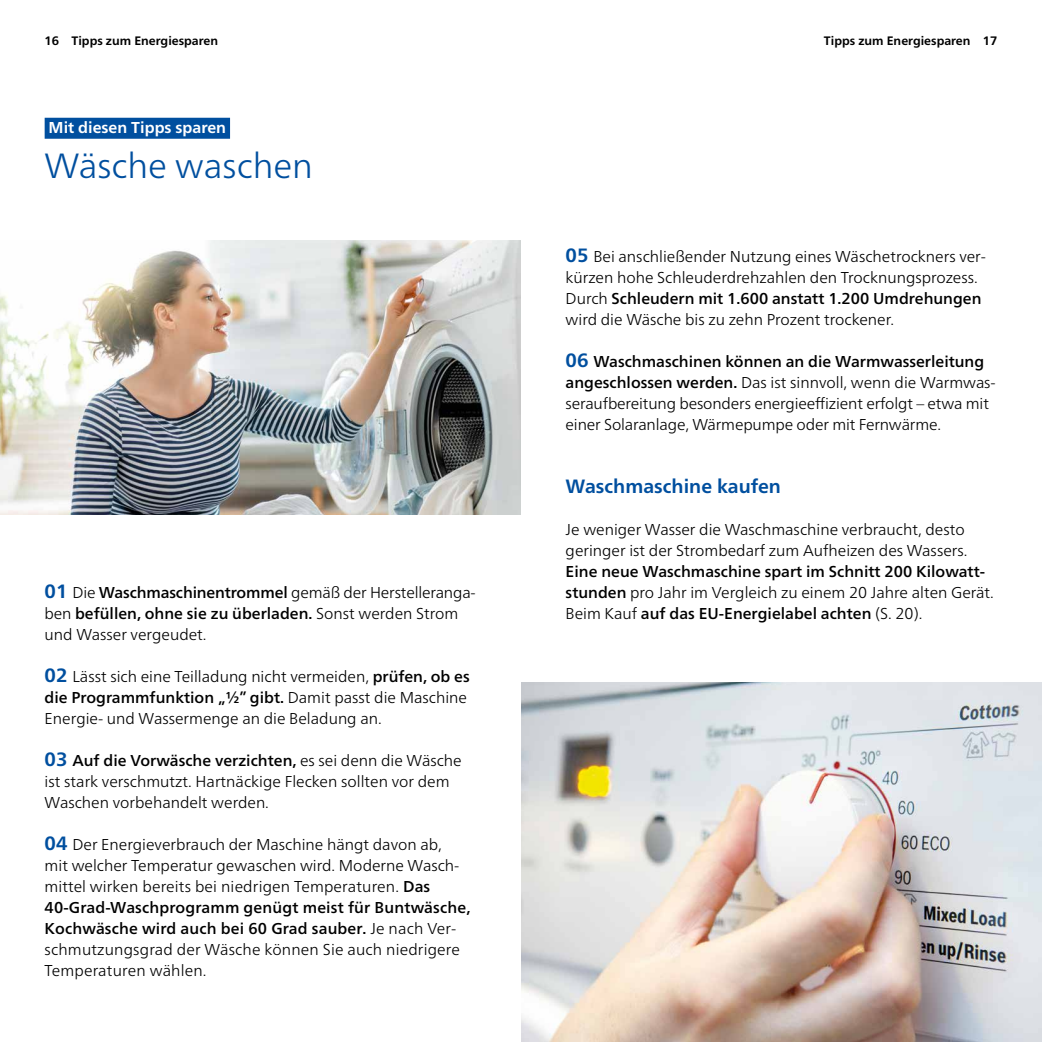
<style>
.page{position:relative;width:1042px;height:1042px;background:#fff}
.page>*{position:absolute;margin:0;border:0;box-sizing:border-box;transform-origin:0 0}
.t1{font:300 35px "Frutiger Neue LT Pro";color:#004f9f}
.t2{font:700 19.25px "Frutiger Neue LT Pro";color:#004f9f}
.t3{font:300 15.75px/21px "Frutiger Neue LT Pro";color:#000}
.t4{font:500 15.75px/21px "Frutiger Neue LT Pro";color:#000}
.t5{font:700 15.75px "Frutiger Neue LT Pro";color:#fff}
.t6{font:700 12.25px "Frutiger Neue LT Pro";color:#000}
.s1{font-weight:700;font-size:19.25px;color:#004f9f}
.s2{font-weight:500}
.s3{font-weight:300}
</style>
<div class="page">
<div style="left:45px;top:118px;width:185px;height:21px;background:#004f9f"></div>
<img style="left:0;top:240px;width:521px;height:274px">
<img style="left:521px;top:682px;width:521px;height:360px">
<p class="t6" style="left:45px;top:33px;width:175px">16 Tipps zum Energiesparen</p>
<p class="t6" style="left:824px;top:33px;width:175px">Tipps zum Energiesparen 17</p>
<p class="t5" style="left:49px;top:119px;width:179px">Mit diesen Tipps sparen</p>
<h1 class="t1" style="left:45px;top:145px;width:270px">Wäsche waschen</h1>
<p class="t3" style="left:45px;top:582px;width:433px"><span class="s1">01</span> Die <span class="s2">Waschmaschinentrommel</span> gemäß der Herstelleranga&shy;ben <span class="s2">befüllen, ohne sie zu überladen.</span> Sonst werden Strom und Wasser vergeudet.</p>
<p class="t3" style="left:45px;top:666px;width:427px"><span class="s1">02</span> Lässt sich eine Teilladung nicht vermeiden, <span class="s2">prüfen, ob es die Programmfunktion „½” gibt.</span> Damit passt die Maschine<br>Energie- und Wassermenge an die Beladung an.</p>
<p class="t3" style="left:45px;top:750px;width:419px"><span class="s1">03</span> <span class="s2">Auf die Vorwäsche verzichten,</span> es sei denn die Wäsche ist stark verschmutzt. Hartnäckige Flecken sollten vor dem<br>Waschen vorbehandelt werden.</p>
<p class="t3" style="left:45px;top:834px;width:427px"><span class="s1">04</span> Der Energieverbrauch der Maschine hängt davon ab,<br>mit welcher Temperatur gewaschen wird. Moderne Wasch&shy;mittel wirken bereits bei niedrigen Temperaturen. <span class="s2">Das 40-Grad-Waschprogramm genügt meist für Buntwäsche, Kochwäsche wird auch bei 60 Grad sauber.</span> Je nach Ver&shy;schmutzungsgrad der Wäsche können Sie auch niedrigere Temperaturen wählen.</p>
<p class="t3" style="left:566px;top:246px;width:422px"><span class="s1">05</span> Bei anschließender Nutzung eines Wäschetrockners ver&shy;kürzen hohe Schleuderdrehzahlen den Trocknungsprozess.<br>Durch <span class="s2">Schleudern mit 1.600 anstatt 1.200 Umdrehungen </span>wird die Wäsche bis zu zehn Prozent trockener.</p>
<p class="t3" style="left:566px;top:351px;width:431px"><span class="s1">06</span> <span class="s2">Waschmaschinen können an die Warmwasserleitung angeschlossen werden.</span> Das ist sinnvoll, wenn die Warmwas&shy;seraufbereitung besonders energieeffizient erfolgt – etwa mit einer Solaranlage, Wärmepumpe oder mit Fernwärme.</p>
<p class="t2" style="left:566px;top:475px;width:217px">Waschmaschine kaufen</p>
<p class="t3" style="left:566px;top:519px;width:403px">Je weniger Wasser die Waschmaschine verbraucht, desto geringer ist der Strombedarf zum Aufheizen des Wassers.</p>
<p class="t4" style="left:566px;top:561px;width:430px">Eine neue Waschmaschine spart im Schnitt 200 Kilowatt&shy;stunden <span class="s3">pro Jahr im Vergleich zu einem 20 Jahre alten Gerät.<br>Beim Kauf</span> auf das EU-Energielabel achten <span class="s3">(S. 20).</span></p>
</div>
